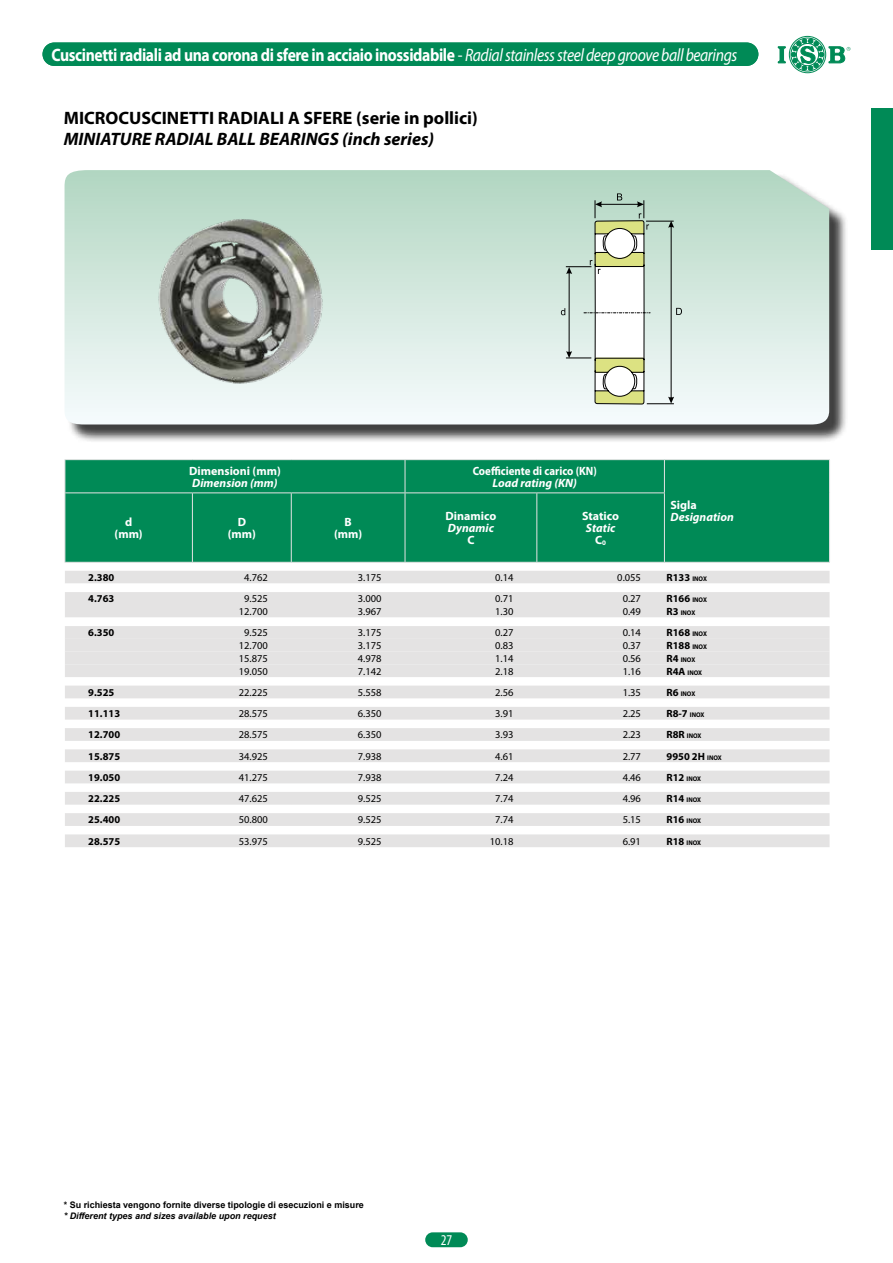
<style>
.page{position:relative;width:893px;height:1263px;background:#fff}
.page>*{position:absolute;margin:0;border:0;box-sizing:border-box;transform-origin:0 0}
.t1{font:700 18px "Myriad Pro";letter-spacing:-.025em;color:#fff;scale:.87 1}
.t2{font:700 18px "Myriad Pro";color:#000}
.t3{font:italic 700 18px "Myriad Pro";color:#000}
.t4{font:condensed 15px "Myriad Pro";color:#fff}
.t5{font:italic 700 12px/12px "Myriad Pro";color:#fff;text-align:center}
.t6{font:700 12px/12px "Myriad Pro";color:#fff;text-align:center}
.t7{font:700 12px "Myriad Pro";color:#fff;scale:.91 1}
.t8{font:10.5px "Myriad Pro";color:#000}
.t9{font:700 10.5px "Myriad Pro";color:#000}
.t10{font:700 9px "Arial";color:#000}
.t11{font:italic 700 9px "Arial";color:#000}
.t12{font:700 6.75px "Myriad Pro";color:#000;scale:.95 1}
.s1{font-weight:400}
.s2{font-weight:400;font-style:italic}
.s3{font-style:normal}
.s4{font-size:6.75px}
.s5{font-size:10.5px}
</style>
<div class="page">
<div style="left:67px;top:172px;width:781px;height:271px;background:#000;opacity:.75"></div>
<svg style="left:65px;top:170px;width:764px;height:254px"></svg>
<div style="left:425px;top:1232px;width:43px;height:15px;background:#008a56;border-radius:7px"></div>
<svg style="left:778px;top:36px;width:72px;height:37px"></svg>
<div style="left:43px;top:43px;width:715px;height:23px;background:#008a56;border-radius:12px"></div>
<div style="left:66px;top:460px;width:763px;height:102px;background:#008a56"></div>
<div style="left:65px;top:571px;width:765px;height:12px;background:#e4e3e3"></div>
<svg style="left:65px;top:592px;width:765px;height:47px;fill:#e4e3e3"></svg>
<svg style="left:65px;top:639px;width:765px;height:208px;fill:#e4e3e3"></svg>
<hr style="left:65px;top:460px;width:1px;height:32px;background:#e4e3e3">
<hr style="left:65px;top:459px;width:127px;height:1px;background:#e4e3e3">
<hr style="left:192px;top:459px;width:99px;height:1px;background:#e4e3e3">
<hr style="left:291px;top:459px;width:114px;height:1px;background:#e4e3e3">
<hr style="left:405px;top:459px;width:132px;height:1px;background:#e4e3e3">
<hr style="left:537px;top:459px;width:127px;height:1px;background:#e4e3e3">
<hr style="left:405px;top:460px;width:1px;height:32px;background:#e4e3e3">
<hr style="left:664px;top:459px;width:166px;height:1px;background:#e4e3e3">
<hr style="left:664px;top:460px;width:1px;height:32px;background:#e4e3e3">
<hr style="left:829px;top:460px;width:1px;height:33px;background:#e4e3e3">
<hr style="left:829px;top:493px;width:1px;height:69px;background:#e4e3e3">
<hr style="left:65px;top:493px;width:1px;height:69px;background:#e4e3e3">
<hr style="left:65px;top:492px;width:127px;height:1px;background:#e4e3e3">
<hr style="left:192px;top:492px;width:99px;height:1px;background:#e4e3e3">
<hr style="left:291px;top:492px;width:114px;height:1px;background:#e4e3e3">
<hr style="left:405px;top:492px;width:132px;height:1px;background:#e4e3e3">
<hr style="left:192px;top:493px;width:1px;height:69px;background:#e4e3e3">
<hr style="left:291px;top:493px;width:1px;height:69px;background:#e4e3e3">
<hr style="left:405px;top:493px;width:1px;height:69px;background:#e4e3e3">
<hr style="left:536px;top:493px;width:1px;height:69px;background:#e4e3e3">
<hr style="left:537px;top:492px;width:128px;height:1px;background:#e4e3e3">
<hr style="left:664px;top:493px;width:1px;height:69px;background:#e4e3e3">
<hr style="left:65px;top:562px;width:127px;height:1px;background:#e4e3e3">
<hr style="left:192px;top:562px;width:99px;height:1px;background:#e4e3e3">
<hr style="left:291px;top:562px;width:114px;height:1px;background:#e4e3e3">
<hr style="left:405px;top:562px;width:132px;height:1px;background:#e4e3e3">
<hr style="left:537px;top:562px;width:127px;height:1px;background:#e4e3e3">
<hr style="left:664px;top:562px;width:166px;height:1px;background:#e4e3e3">
<svg style="left:561px;top:193px;width:121px;height:212px"></svg>
<img style="left:141px;top:204px;width:184px;height:184px">
<div style="left:872px;top:109px;width:21px;height:141px;background:#008a56"></div>
<h1 class="t1" style="left:51px;top:45px;width:790px">Cuscinetti radiali ad una corona di sfere in acciaio inossidabile <span class="s1">-</span> <span class="s2">Radial stainless steel deep groove ball bearings</span></h1>
<h1 class="t2" style="left:64px;top:108px;width:416px">MICROCUSCINETTI RADIALI A SFERE (serie in pollici)</h1>
<h1 class="t3" style="left:64px;top:127px;width:372px">MINIATURE RADIAL BALL BEARINGS (inch series)</h1>
<p class="t6" style="left:189px;top:465px;width:93px">Dimensioni (mm)</p>
<p class="t5" style="left:192px;top:476px;width:87px">Dimension (mm)</p>
<p class="t6" style="left:115px;top:516px;width:30px">d (mm)</p>
<p class="t6" style="left:228px;top:516px;width:30px">D (mm)</p>
<p class="t6" style="left:334px;top:516px;width:30px">B (mm)</p>
<p class="t7" style="left:473px;top:464px;width:138px">Coefficiente di carico (KN)</p>
<p class="t5" style="left:492px;top:476px;width:86px">Load rating (KN)</p>
<p class="t6" style="left:445px;top:510px;width:52px">Dinamico</p>
<p class="t5" style="left:448px;top:522px;width:48px">Dynamic</p>
<p class="t6" style="left:467px;top:534px;width:9px">C</p>
<p class="t6" style="left:582px;top:510px;width:38px">Statico</p>
<p class="t5" style="left:586px;top:522px;width:31px">Static<br><span class="s3">C</span><sub>0</sub></p>
<p class="t6" style="left:670px;top:500px;width:28px">Sigla</p>
<p class="t5" style="left:670px;top:511px;width:65px">Designation</p>
<p class="t9" style="left:88px;top:572px;width:28px">2.380</p>
<p class="t8" style="left:244px;top:572px;width:25px">4.762</p>
<p class="t8" style="left:358px;top:572px;width:25px">3.175</p>
<p class="t8" style="left:495px;top:572px;width:20px">0.14</p>
<p class="t8" style="left:617px;top:572px;width:25px">0.055</p>
<p class="t9" style="left:666px;top:572px;width:42px">R133 <span class="s4">INOX</span></p>
<p class="t9" style="left:88px;top:593px;width:28px">4.763</p>
<p class="t8" style="left:244px;top:593px;width:25px">9.525</p>
<p class="t8" style="left:358px;top:593px;width:25px">3.000</p>
<p class="t8" style="left:495px;top:593px;width:20px">0.71</p>
<p class="t8" style="left:623px;top:593px;width:20px">0.27</p>
<p class="t9" style="left:666px;top:593px;width:42px">R166 <span class="s4">INOX</span></p>
<p class="t8" style="left:239px;top:606px;width:31px">12.700</p>
<p class="t8" style="left:358px;top:606px;width:25px">3.967</p>
<p class="t8" style="left:495px;top:606px;width:20px">1.30</p>
<p class="t8" style="left:623px;top:606px;width:20px">0.49</p>
<p class="t12" style="left:666px;top:609px;width:32px"><span class="s5">R3</span> INOX</p>
<p class="t9" style="left:88px;top:627px;width:28px">6.350</p>
<p class="t8" style="left:244px;top:627px;width:25px">9.525</p>
<p class="t8" style="left:358px;top:627px;width:25px">3.175</p>
<p class="t8" style="left:495px;top:627px;width:20px">0.27</p>
<p class="t8" style="left:623px;top:627px;width:20px">0.14</p>
<p class="t9" style="left:666px;top:627px;width:42px">R168 <span class="s4">INOX</span></p>
<p class="t8" style="left:239px;top:640px;width:31px">12.700</p>
<p class="t8" style="left:358px;top:640px;width:25px">3.175</p>
<p class="t8" style="left:495px;top:640px;width:20px">0.83</p>
<p class="t8" style="left:623px;top:640px;width:20px">0.37</p>
<p class="t9" style="left:666px;top:640px;width:42px">R188 <span class="s4">INOX</span></p>
<p class="t8" style="left:239px;top:653px;width:31px">15.875</p>
<p class="t8" style="left:358px;top:653px;width:25px">4.978</p>
<p class="t8" style="left:495px;top:653px;width:20px">1.14</p>
<p class="t8" style="left:623px;top:653px;width:20px">0.56</p>
<p class="t12" style="left:666px;top:656px;width:32px"><span class="s5">R4</span> INOX</p>
<p class="t8" style="left:239px;top:665px;width:31px">19.050</p>
<p class="t8" style="left:358px;top:665px;width:25px">7.142</p>
<p class="t8" style="left:495px;top:665px;width:20px">2.18</p>
<p class="t8" style="left:623px;top:665px;width:20px">1.16</p>
<p class="t12" style="left:666px;top:669px;width:39px"><span class="s5">R4A</span> INOX</p>
<p class="t9" style="left:88px;top:686px;width:28px">9.525</p>
<p class="t8" style="left:239px;top:687px;width:31px">22.225</p>
<p class="t8" style="left:358px;top:687px;width:25px">5.558</p>
<p class="t8" style="left:495px;top:687px;width:20px">2.56</p>
<p class="t8" style="left:623px;top:687px;width:20px">1.35</p>
<p class="t12" style="left:666px;top:690px;width:32px"><span class="s5">R6</span> INOX</p>
<p class="t9" style="left:88px;top:708px;width:33px">11.113</p>
<p class="t8" style="left:239px;top:708px;width:31px">28.575</p>
<p class="t8" style="left:358px;top:708px;width:25px">6.350</p>
<p class="t8" style="left:495px;top:708px;width:20px">3.91</p>
<p class="t8" style="left:623px;top:708px;width:20px">2.25</p>
<p class="t9" style="left:666px;top:708px;width:39px">R8-7 <span class="s4">INOX</span></p>
<p class="t9" style="left:88px;top:729px;width:33px">12.700</p>
<p class="t8" style="left:239px;top:729px;width:31px">28.575</p>
<p class="t8" style="left:358px;top:729px;width:25px">6.350</p>
<p class="t8" style="left:495px;top:729px;width:20px">3.93</p>
<p class="t8" style="left:623px;top:729px;width:20px">2.23</p>
<p class="t12" style="left:666px;top:732px;width:38px"><span class="s5">R8R</span> INOX</p>
<p class="t9" style="left:88px;top:750px;width:33px">15.875</p>
<p class="t8" style="left:239px;top:750px;width:31px">34.925</p>
<p class="t8" style="left:358px;top:750px;width:25px">7.938</p>
<p class="t8" style="left:495px;top:750px;width:20px">4.61</p>
<p class="t8" style="left:623px;top:750px;width:20px">2.77</p>
<p class="t9" style="left:666px;top:750px;width:57px">9950 2H <span class="s4">INOX</span></p>
<p class="t9" style="left:88px;top:771px;width:33px">19.050</p>
<p class="t8" style="left:239px;top:772px;width:31px">41.275</p>
<p class="t8" style="left:358px;top:772px;width:25px">7.938</p>
<p class="t8" style="left:495px;top:772px;width:20px">7.24</p>
<p class="t8" style="left:623px;top:772px;width:20px">4.46</p>
<p class="t12" style="left:666px;top:775px;width:38px"><span class="s5">R12</span> INOX</p>
<p class="t9" style="left:88px;top:793px;width:33px">22.225</p>
<p class="t8" style="left:239px;top:793px;width:31px">47.625</p>
<p class="t8" style="left:358px;top:793px;width:25px">9.525</p>
<p class="t8" style="left:495px;top:793px;width:20px">7.74</p>
<p class="t8" style="left:623px;top:793px;width:20px">4.96</p>
<p class="t12" style="left:666px;top:796px;width:38px"><span class="s5">R14</span> INOX</p>
<p class="t9" style="left:88px;top:814px;width:33px">25.400</p>
<p class="t8" style="left:239px;top:814px;width:31px">50.800</p>
<p class="t8" style="left:358px;top:814px;width:25px">9.525</p>
<p class="t8" style="left:495px;top:814px;width:20px">7.74</p>
<p class="t8" style="left:623px;top:814px;width:20px">5.15</p>
<p class="t12" style="left:666px;top:817px;width:38px"><span class="s5">R16</span> INOX</p>
<p class="t9" style="left:88px;top:835px;width:33px">28.575</p>
<p class="t8" style="left:239px;top:835px;width:31px">53.975</p>
<p class="t8" style="left:358px;top:835px;width:25px">9.525</p>
<p class="t8" style="left:490px;top:835px;width:25px">10.18</p>
<p class="t8" style="left:623px;top:835px;width:20px">6.91</p>
<p class="t12" style="left:666px;top:839px;width:38px"><span class="s5">R18</span> INOX</p>
<p class="t10" style="left:64px;top:1199px;width:302px">* Su richiesta vengono fornite diverse tipologie di esecuzioni e misure</p>
<p class="t11" style="left:64px;top:1210px;width:213px">* Different types and sizes available upon request</p>
<h2 class="t4" style="left:441px;top:1230px;width:13px">27</h2>
</div>
